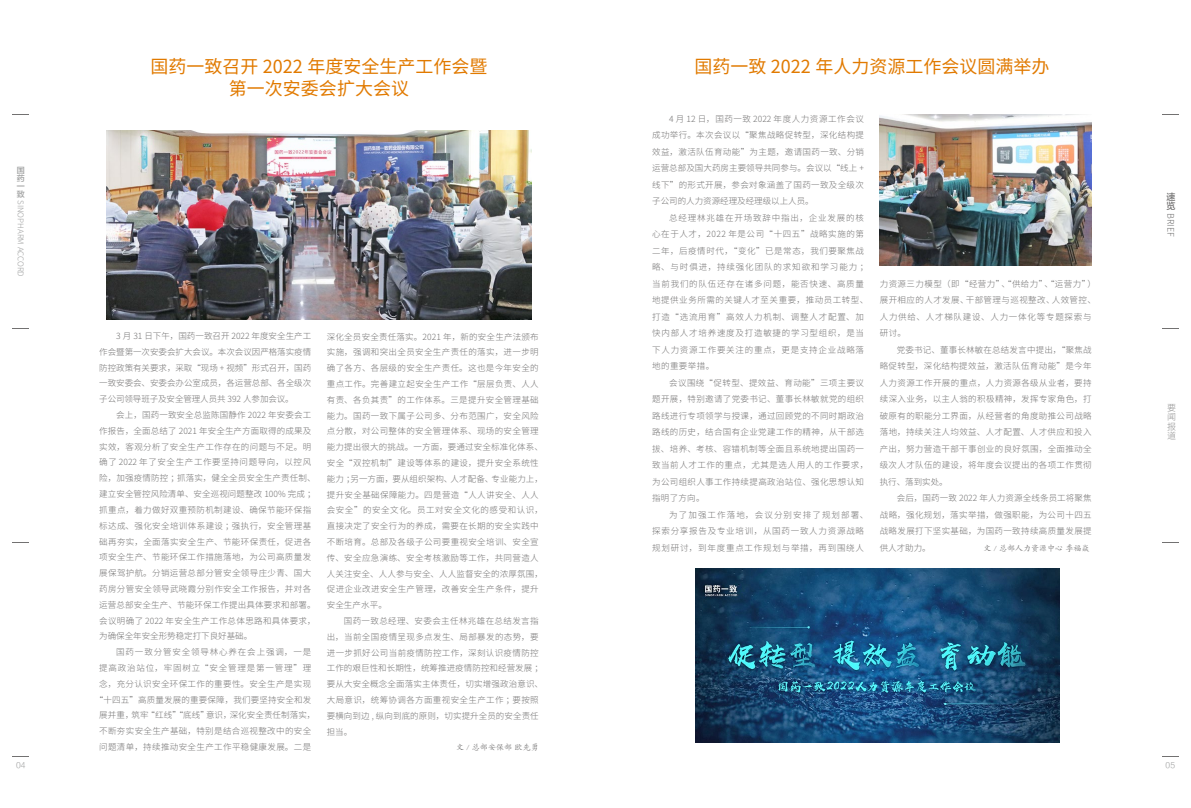
<style>
.page{position:relative;width:1191px;height:808px;background:#fff}
.page>*{position:absolute;margin:0;border:0;box-sizing:border-box;transform-origin:0 0}
.t1{font:18px/22px "Source Han Sans CN";color:#e17a00;text-align:center}
.t2{font:300 9px "Source Han Sans CN";color:#727171}
.t3{font:300 9px/9.4px "Source Han Sans CN";color:#909090;text-align:justify}
.t4{font:9px/9px "FZLTZHK GBK1 0";color:#727171}
.t5{font:300 8.5px/15.8px "Source Han Sans CN";letter-spacing:.045em;color:#727171}
.t6{font:300 8.5px/16.5px "Source Han Sans CN";letter-spacing:.09em;color:#727171}
.t7{font:300 8.5px "Source Han Sans CN";letter-spacing:.01em;color:#727171}
.t8{font:300 8.5px "Source Han Sans CN";letter-spacing:.02em;color:#727171}
.t9{font:300 8.5px "Source Han Sans CN";letter-spacing:.095em;color:#727171}
.t10{font:300 8.5px "Source Han Sans CN";letter-spacing:.1em;color:#727171}
.t11{font:8px "FZKTK GBK1 0";color:#727171}
.t12{font:300 8px "Source Han Sans CN";color:#9fa0a0}
.t13{font:8px "FZLTXHK";color:#9fa0a0}
.t14{font:8px/8px "FZLTZHK GBK1 0";color:#9fa0a0;text-align:justify}
</style>
<div class="page">
<svg style="left:13px;top:114px;width:16px;height:1px"></svg>
<svg style="left:1162px;top:114px;width:16px;height:1px"></svg>
<svg style="left:13px;top:328px;width:16px;height:1px"></svg>
<svg style="left:1162px;top:328px;width:16px;height:1px"></svg>
<svg style="left:13px;top:756px;width:16px;height:1px"></svg>
<svg style="left:1162px;top:756px;width:16px;height:1px"></svg>
<svg style="left:13px;top:542px;width:16px;height:1px"></svg>
<svg style="left:1162px;top:542px;width:16px;height:1px"></svg>
<img style="left:106px;top:130px;width:425px;height:189px">
<img style="left:879px;top:115px;width:212px;height:150px">
<img style="left:695px;top:568px;width:364px;height:175px">
<h1 class="t1" style="left:150px;top:55px;width:338px">国药一致召开 2022 年度安全生产工作会暨第一次安委会扩大会议</h1>
<h1 class="t1" style="left:694px;top:55px;width:356px">国药一致 2022 年人力资源工作会议圆满举办</h1>
<p class="t5" style="left:652px;top:110px;width:213px;line-height:16.5px;text-align:justify;text-indent:17px">4 月 12 日，国药一致 2022 年度人力资源工作会议成功举行。本次会议以“聚焦战略促转型，深化结构提效益，激活队伍育动能”为主题，邀请国药一致、分销运营总部及国大药房主要领导共同参与。会议以“线上 +线下”的形式开展，参会对象涵盖了国药一致及全级次子公司的人力资源经理及经理级以上人员。</p>
<p class="t6" style="left:652px;top:209px;width:218px;text-indent:17px">总经理林兆雄在开场致辞中指出，企业发展的核心在于人才，2022 年是公司“十四五”战略实施的第二年，后疫情时代，“变化”已是常态，我们要聚焦战略、与时俱进，持续强化团队的求知欲和学习能力；当前我们的队伍还存在诸多问题，能否快速、高质量地提供业务所需的关键人才至关重要，推动员工转型、打造“选流用育”高效人力机制、调整人才配置、加快内部人才培养速度及打造敏捷的学习型组织，是当下人力资源工作要关注的重点，更是支持企业战略落地的重要举措。</p>
<p class="t5" style="left:652px;top:374px;width:217px;line-height:16.5px;text-indent:17px">会议围绕“促转型、提效益、育动能”三项主要议题开展，特别邀请了党委书记、董事长林敏就党的组织路线进行专项领学与授课，通过回顾党的不同时期政治路线的历史，结合国有企业党建工作的精神，从干部选拔、培养、考核、容错机制等全面且系统地提出国药一致当前人才工作的重点，尤其是选人用人的工作要求，为公司组织人事工作持续提高政治站位、强化思想认知指明了方向。</p>
<p class="t6" style="left:652px;top:506px;width:217px;text-indent:17px">为了加强工作落地，会议分别安排了规划部署、探索分享报告及专业培训，从国药一致人力资源战略规划研讨，到年度重点工作规划与举措，再到围绕人</p>
<p class="t14" style="left:17px;top:166px;width:9px">国药一致</p>
<p class="t12" style="left:25px;top:200px;width:78px;rotate:90deg">SINOPHARM ACCORD</p>
<p class="t4" style="left:1166px;top:193px;width:10px">速览</p>
<p class="t2" style="left:1175px;top:213px;width:25px;rotate:90deg">BRIEF</p>
<p class="t5" style="left:879px;top:275px;width:218px;line-height:16.5px">力资源三力模型（即“经营力”、“供给力”、“运营力”）展开相应的人才发展、干部管理与巡视整改、人效管控、人力供给、人才梯队建设、人力一体化等专题探索与研讨。</p>
<p class="t5" style="left:879px;top:341px;width:213px;line-height:16.5px;text-align:justify;text-indent:17px">党委书记、董事长林敏在总结发言中提出，“聚焦战略促转型，深化结构提效益，激活队伍育动能”是今年人力资源工作开展的重点，人力资源各级从业者，要持续深入业务，以主人翁的积极精神，发挥专家角色，打破原有的职能分工界面，从经营者的角度助推公司战略落地，持续关注人均效益、人才配置、人才供应和投入产出，努力营造干部干事创业的良好氛围，全面推动全级次人才队伍的建设，将年度会议提出的各项工作贯彻执行、落到实处。</p>
<p class="t5" style="left:879px;top:490px;width:213px;line-height:16.5px;text-align:justify;text-indent:17px">会后，国药一致 2022 年人力资源全线条员工将聚焦战略，强化规划，落实举措，做强职能，为公司十四五战略发展打下坚实基础，为国药一致持续高质量发展提供人才助力。</p>
<p class="t5" style="left:99px;top:328px;width:213px;text-align:justify;text-indent:17px">3 月 31 日下午，国药一致召开 2022 年度安全生产工作会暨第一次安委会扩大会议。本次会议因严格落实疫情防控政策有关要求，采取“现场 + 视频”形式召开，国药一致安委会、安委会办公室成员，各运营总部、各全级次子公司领导班子及安全管理人员共 392 人参加会议。</p>
<p class="t5" style="left:99px;top:407px;width:218px;text-indent:17px">会上，国药一致安全总监陈国静作 2022 年安委会工作报告，全面总结了 2021 年安全生产方面取得的成果及实效，客观分析了安全生产工作存在的问题与不足。明确了 2022 年了安全生产工作要坚持问题导向，以控风险，加强疫情防控；抓落实，健全全员安全生产责任制、建立安全管控风险清单、安全巡视问题整改 100% 完成；抓重点，着力做好双重预防机制建设、确保节能环保指标达成、强化安全培训体系建设；强执行，安全管理基础再夯实，全面落实安全生产、节能环保责任，促进各项安全生产、节能环保工作措施落地，为公司高质量发展保驾护航。分销运营总部分管安全领导庄少青、国大药房分管安全领导武晓霞分别作安全工作报告，并对各运营总部安全生产、节能环保工作提出具体要求和部署。会议明确了 2022 年安全生产工作总体思路和具体要求，为确保全年安全形势稳定打下良好基础。</p>
<p class="t10" style="left:116px;top:647px;width:196px">国药一致分管安全领导林心养在会上强调，一是</p>
<p class="t9" style="left:99px;top:663px;width:213px">提高政治站位，牢固树立“安全管理是第一管理”理</p>
<p class="t5" style="left:99px;top:676px;width:213px">念，充分认识安全环保工作的重要性。安全生产是实现</p>
<p class="t8" style="left:95px;top:695px;width:218px">“十四五”高质量发展的重要保障，我们要坚持安全和发</p>
<p class="t7" style="left:99px;top:710px;width:218px">展并重，筑牢“红线”“底线”意识，深化安全责任制落实，</p>
<p class="t5" style="left:99px;top:723px;width:213px">不断夯实安全生产基础，特别是结合巡视整改中的安全</p>
<p class="t5" style="left:99px;top:739px;width:213px">问题清单，持续推动安全生产工作平稳健康发展。二是</p>
<p class="t5" style="left:327px;top:329px;width:218px">深化全员安全责任落实。2021 年，新的安全生产法颁布实施，强调和突出全员安全生产责任的落实，进一步明确了各方、各层级的安全生产责任。这也是今年安全的重点工作。完善建立起安全生产工作“层层负责、人人有责、各负其责”的工作体系。三是提升安全管理基础能力。国药一致下属子公司多、分布范围广，安全风险点分散，对公司整体的安全管理体系、现场的安全管理能力提出很大的挑战。一方面，要通过安全标准化体系、安全“双控机制”建设等体系的建设，提升安全系统性能力；另一方面，要从组织架构、人才配备、专业能力上，提升安全基础保障能力。四是营造“人人讲安全、人人会安全”的安全文化。员工对安全文化的感受和认识，直接决定了安全行为的养成，需要在长期的安全实践中不断培育。总部及各级子公司要重视安全培训、安全宣传、安全应急演练、安全考核激励等工作，共同营造人人关注安全、人人参与安全、人人监督安全的浓厚氛围，促进企业改进安全生产管理，改善安全生产条件，提升安全生产水平。</p>
<p class="t5" style="left:327px;top:613px;width:218px;text-indent:17px">国药一致总经理、安委会主任林兆雄在总结发言指出，当前全国疫情呈现多点发生、局部暴发的态势，要进一步抓好公司当前疫情防控工作，深刻认识疫情防控工作的艰巨性和长期性，统筹推进疫情防控和经营发展；要从大安全概念全面落实主体责任，切实增强政治意识、大局意识，统筹协调各方面重视安全生产工作；要按照要横向到边 , 纵向到底的原则，切实提升全员的安全责任担当。</p>
<p class="t11" style="left:456px;top:743px;width:84px">文 / 总部安保部 欧先勇</p>
<p class="t3" style="left:1167px;top:403px;width:10px">要闻报道</p>
<p class="t11" style="left:983px;top:544px;width:107px">文 / 总部人力资源中心 季福焱</p>
<p class="t13" style="left:16px;top:761px;width:11px">04</p>
<p class="t13" style="left:1165px;top:761px;width:11px">05</p>
</div>
